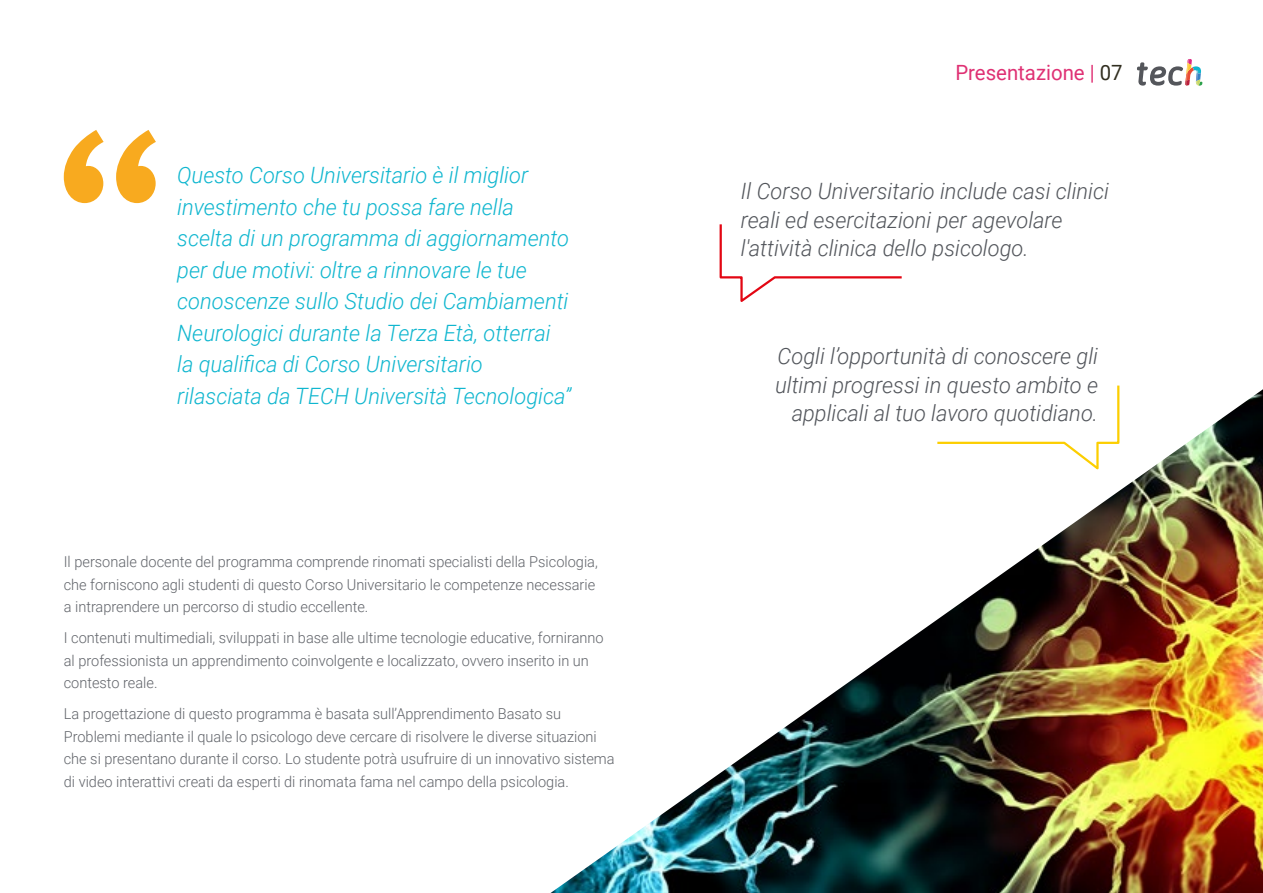
<style>
.page{position:relative;width:1263px;height:893px;background:#fff}
.page>*{position:absolute;margin:0;border:0;box-sizing:border-box;transform-origin:0 0}
.t1{font:italic 300 22.5px/31.5px "Roboto";color:#0fb6cf}
.t2{font:italic 300 22.5px/28.5px "Roboto";color:#52555b}
.t3{font:21px "Roboto";color:#df3174}
.t4{font:300 15px/22.5px "Roboto";color:#61646a}
.s1{color:#312e20}
</style>
<div class="page">
<img style="left:550px;top:389px;width:713px;height:504px">
<svg style="left:64px;top:130px;width:92px;height:73px"></svg>
<svg style="left:719px;top:224px;width:183px;height:78px"></svg>
<svg style="left:1137px;top:59px;width:65px;height:27px"></svg>
<svg style="left:935px;top:385px;width:185px;height:88px"></svg>
<p class="t1" style="left:177px;top:159px;width:396px">Questo Corso Universitario è il miglior investimento che tu possa fare nella scelta di un programma di aggiornamento per due motivi: oltre a rinnovare le tue conoscenze sullo Studio dei Cambiamenti Neurologici durante la Terza Età, otterrai la qualifica di Corso Universitario rilasciata da TECH Università Tecnologica”</p>
<p class="t4" style="left:64px;top:550px;width:535px">Il personale docente del programma comprende rinomati specialisti della Psicologia, che forniscono agli studenti di questo Corso Universitario le competenze necessarie a intraprendere un percorso di studio eccellente.</p>
<p class="t4" style="left:64px;top:626px;width:541px">I contenuti multimediali, sviluppati in base alle ultime tecnologie educative, forniranno al professionista un apprendimento coinvolgente e localizzato, ovvero inserito in un contesto reale.</p>
<p class="t4" style="left:64px;top:702px;width:552px">La progettazione di questo programma è basata sull’Apprendimento Basato su Problemi mediante il quale lo psicologo deve cercare di risolvere le diverse situazioni che si presentano durante il corso. Lo studente potrà usufruire di un innovativo sistema di video interattivi creati da esperti di rinomata fama nel campo della psicologia.</p>
<h2 class="t3" style="left:955px;top:57px;width:169px">Presentazione | <span class="s1">07</span></h2>
<h1 class="t2" style="left:741px;top:176px;width:370px">Il Corso Universitario include casi clinici reali ed esercitazioni per agevolare l'attività clinica dello psicologo.</h1>
<h1 class="t2" style="left:775px;top:341px;width:325px;text-align:right">Cogli l’opportunità di conoscere gli ultimi progressi in questo ambito e applicali al tuo lavoro quotidiano.</h1>
</div>
